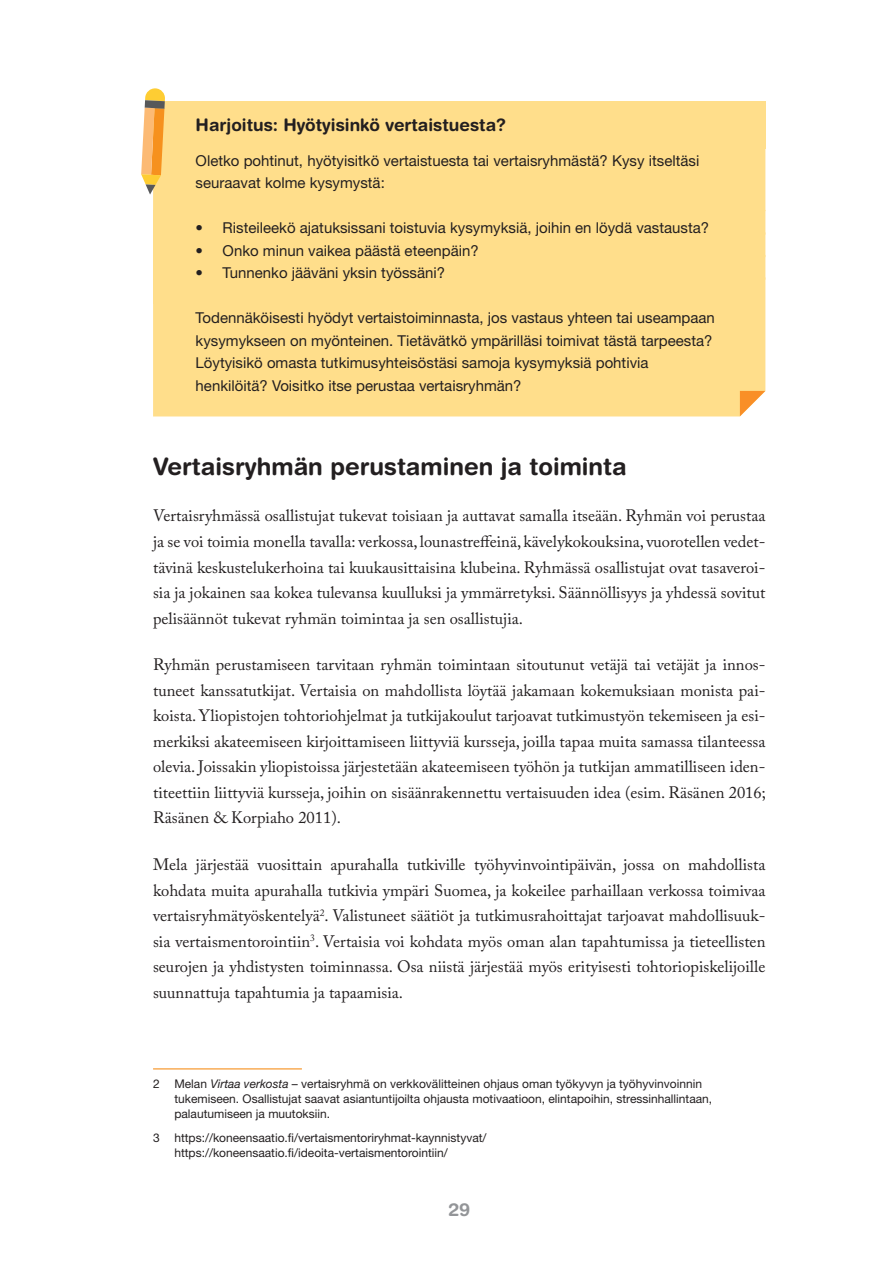
<style>
.page{position:relative;width:893px;height:1263px;background:#fff}
.page>*{position:absolute;margin:0;border:0;box-sizing:border-box;transform-origin:0 0}
.OTS_2{font:700 24px "Helvetica Rounded LT Std";color:#231f20}
.t1{font:700 18px "Helvetica Rounded LT Std";color:#939598}
.HARJOISTUS_otsikko{font:700 17.25px "Helvetica Rounded LT Std";color:#231f20}
.LEIPA{font:16.5px/25.5px "Adobe Caslon Pro";color:#231f20;text-align:justify}
.HARJOITUS_leipa{font:15px/22.5px "Helvetica Neue LT Std";color:#231f20}
.ALAVIITE{font:12px/15px "Helvetica Neue LT Std";color:#231f20}
.s1{font-style:italic}
</style>
<div class="page">
<div style="left:153px;top:101px;width:612px;height:47px;background:#ffde8b"></div>
<div style="left:153px;top:148px;width:612px;height:62px;background:#ffde8b"></div>
<div style="left:153px;top:210px;width:612px;height:67px;background:#ffde8b"></div>
<div style="left:153px;top:277px;width:612px;height:139px;background:#ffde8b"></div>
<hr style="left:153px;top:1068px;width:149px;height:1px;background:#f6911e">
<svg style="left:141px;top:88px;width:24px;height:107px;background:#eeb96b"></svg>
<svg style="left:740px;top:391px;width:25px;height:25px"></svg>
<p class="HARJOISTUS_otsikko" style="left:196px;top:114px;width:312px">Harjoitus: Hyötyisinkö vertaistuesta?</p>
<p class="HARJOITUS_leipa" style="left:196px;top:149px;width:505px">Oletko pohtinut, hyötyisitkö vertaistuesta tai vertaisryhmästä? Kysy itseltäsi seuraavat kolme kysymystä:</p>
<p class="HARJOITUS_leipa" style="left:196px;top:217px;width:515px">• Risteileekö ajatuksissani toistuvia kysymyksiä, joihin en löydä vastausta?</p>
<p class="HARJOITUS_leipa" style="left:196px;top:239px;width:285px">• Onko minun vaikea päästä eteenpäin?</p>
<p class="HARJOITUS_leipa" style="left:196px;top:262px;width:251px">• Tunnenko jääväni yksin työssäni?</p>
<p class="HARJOITUS_leipa" style="left:196px;top:307px;width:521px">Todennäköisesti hyödyt vertaistoiminnasta, jos vastaus yhteen tai useampaan kysymykseen on myönteinen. Tietävätkö ympärilläsi toimivat tästä tarpeesta?<br>Löytyisikö omasta tutkimusyhteisöstäsi samoja kysymyksiä pohtivia henkilöitä? Voisitko itse perustaa vertaisryhmän?</p>
<p class="OTS_2" style="left:153px;top:452px;width:475px">Vertaisryhmän perustaminen ja toiminta</p>
<p class="LEIPA" style="left:153px;top:503px;width:614px">Vertaisryhmässä osallistujat tukevat toisiaan ja auttavat samalla itseään. Ryhmän voi perustaa ja se voi toimia monella tavalla: verkossa, lounastreffeinä, kävelykokouksina, vuorotellen vedet&shy;tävinä keskustelukerhoina tai kuukausittaisina klubeina. Ryhmässä osallistujat ovat tasaveroi&shy;sia ja jokainen saa kokea tulevansa kuulluksi ja ymmärretyksi. Säännöllisyys ja yhdessä sovitut pelisäännöt tukevat ryhmän toimintaa ja sen osallistujia.</p>
<p class="LEIPA" style="left:153px;top:652px;width:614px">Ryhmän perustamiseen tarvitaan ryhmän toimintaan sitoutunut vetäjä tai vetäjät ja innos&shy;tuneet kanssatutkijat. Vertaisia on mahdollista löytää jakamaan kokemuksiaan monista pai&shy;koista. Yliopistojen tohtoriohjelmat ja tutkijakoulut tarjoavat tutkimustyön tekemiseen ja esi&shy;merkiksi akateemiseen kirjoittamiseen liittyviä kursseja, joilla tapaa muita samassa tilanteessa olevia. Joissakin yliopistoissa järjestetään akateemiseen työhön ja tutkijan ammatilliseen iden&shy;titeettiin liittyviä kursseja, joihin on sisäänrakennettu vertaisuuden idea (esim. Räsänen 2016; Räsänen &amp; Korpiaho 2011).</p>
<p class="LEIPA" style="left:153px;top:852px;width:614px">Mela järjestää vuosittain apurahalla tutkiville työhyvinvointipäivän, jossa on mahdollista kohdata muita apurahalla tutkivia ympäri Suomea, ja kokeilee parhaillaan verkossa toimivaa vertaisryhmätyöskentelyä<sup>2</sup>. Valistuneet säätiöt ja tutkimusrahoittajat tarjoavat mahdollisuuk&shy;sia vertaismentorointiin<sup>3</sup>. Vertaisia voi kohdata myös oman alan tapahtumissa ja tieteellisten seurojen ja yhdistysten toiminnassa. Osa niistä järjestää myös erityisesti tohtoriopiskelijoille suunnattuja tapahtumia ja tapaamisia.</p>
<p class="ALAVIITE" style="left:174px;top:1076px;width:539px;text-indent:-21px">2 Melan <span class="s1">Virtaa verkosta</span> – vertaisryhmä on verkkovälitteinen ohjaus oman työkyvyn ja työhyvinvoinnin tukemiseen. Osallistujat saavat asiantuntijoilta ohjausta motivaatioon, elintapoihin, stressinhallintaan, palautumiseen ja muutoksiin.</p>
<p class="ALAVIITE" style="left:174px;top:1130px;width:314px;text-indent:-21px">3 https://koneensaatio.fi/vertaismentoriryhmat-kaynnistyvat/ https://koneensaatio.fi/ideoita-vertaismentorointiin/</p>
<p class="t1" style="left:448px;top:1199px;width:23px">29</p>
</div>
